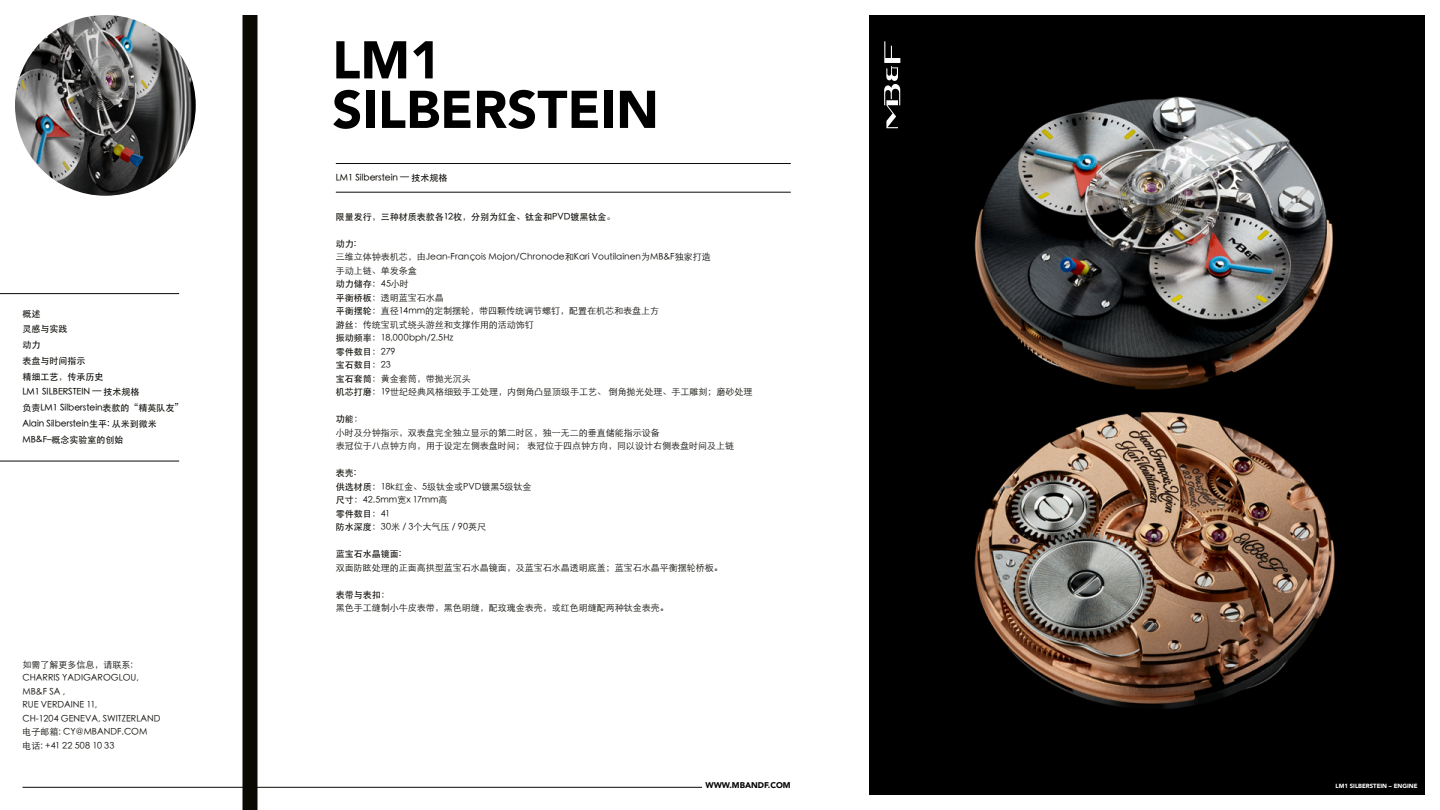
<style>
.page{position:relative;width:1440px;height:810px;background:#fff}
.page>*{position:absolute;margin:0;border:0;box-sizing:border-box;transform-origin:0 0}
.t1{font:900 52.5px/49.5px "Avenir LT Std";color:#000}
.t2{font:300 9px/13.5px "ST Heiti SC";color:#0b0904}
.t3{font:500 9px/15.8px "ST Heiti SC";color:#0b0904}
.t4{font:900 8.25px "Avenir LT Std";color:#000}
.t5{font:900 6px "Avenir LT Std";color:#fff}
.s1{font-weight:500}
</style>
<div class="page">
<hr style="left:22px;top:787px;width:680px;height:1px;background:#0b0904">
<hr style="left:336px;top:163px;width:455px;height:1px;background:#0b0904">
<img style="left:15px;top:15px;width:181px;height:181px;border-radius:90px">
<div style="left:242px;top:15px;width:15px;height:795px;background:#0b0904"></div>
<hr style="left:0;top:293px;width:179px;height:1px;background:#0b0904">
<hr style="left:0;top:461px;width:179px;height:1px;background:#0b0904">
<hr style="left:336px;top:192px;width:455px;height:1px;background:#0b0904">
<img style="left:869px;top:15px;width:556px;height:780px">
<svg style="left:884px;top:41px;width:16px;height:87px"></svg>
<p class="t3" style="left:22px;top:305px;width:163px">概述<br>灵感与实践<br>动力<br>表盘与时间指示<br>精细工艺，传承历史<br>LM1 SILBERSTEIN — 技术规格<br>负责LM1 Silberstein表款的“精英队友”<br>Alain Silberstein生平: 从米到微米<br>MB&amp;F–概念实验室的创始</p>
<p class="t2" style="left:22px;top:657px;width:140px">如需了解更多信息，请联系:<br>CHARRIS YADIGAROGLOU,<br>MB&amp;F SA ,<br>RUE VERDAINE 11,<br>CH-1204 GENEVA, SWITZERLAND电子邮箱: CY@MBANDF.COM<br>电话: +41 22 508 10 33</p>
<h1 class="t1" style="left:332px;top:35px;width:328px">LM1<br>SILBERSTEIN</h1>
<p class="t3" style="left:336px;top:170px;width:113px">LM1 Silberstein — 技术规格</p>
<p class="t3" style="left:336px;top:208px;width:281px">限量发行，三种材质表款各12枚，分别为红金、钛金和PVD镀黑钛金。</p>
<p class="t3" style="left:336px;top:235px;width:22px">动力:</p>
<p class="t2" style="left:336px;top:249px;width:418px">三维立体钟表机芯，由Jean-François Mojon/Chronode和Kari Voutilainen为MB&amp;F独家打造<br>手动上链、单发条盒<br><span class="s1">动力储存：</span>45小时<br><span class="s1">平衡桥板：</span>透明蓝宝石水晶<br><span class="s1">平衡摆轮：</span>直径14mm的定制摆轮，带四颗传统调节螺钉，配置在机芯和表盘上方<br><span class="s1">游丝：</span>传统宝玑式绕头游丝和支撑作用的活动饰钉<br><span class="s1">振动频率：</span>18,000bph/2.5Hz<br><span class="s1">零件数目：</span>279<br><span class="s1">宝石数目：</span>23<br><span class="s1">宝石套筒：</span>黄金套筒，带抛光沉头<br><span class="s1">机芯打磨：</span>19世纪经典风格细致手工处理，内倒角凸显顶级手工艺、 倒角抛光处理、手工雕刻；磨砂处理</p>
<p class="t3" style="left:336px;top:411px;width:28px">功能：</p>
<p class="t2" style="left:336px;top:425px;width:400px">小时及分钟指示，双表盘完全独立显示的第二时区，独一无二的垂直储能指示设备<br>表冠位于八点钟方向，用于设定左侧表盘时间； 表冠位于四点钟方向，同以设计右侧表盘时间及上链</p>
<p class="t2" style="left:336px;top:465px;width:197px"><span class="s1">表壳:<br>供选材质：</span>18k红金、5级钛金或PVD镀黑5级钛金<span class="s1">尺寸：</span>42.5mm宽x 17mm高<br><span class="s1">零件数目：</span>41<br><span class="s1">防水深度：</span>30米 / 3个大气压 / 90英尺</p>
<p class="t3" style="left:336px;top:546px;width:67px">蓝宝石水晶镜面:</p>
<p class="t2" style="left:336px;top:560px;width:388px">双面防眩处理的正面高拱型蓝宝石水晶镜面，及蓝宝石水晶透明底盖；蓝宝石水晶平衡摆轮桥板。</p>
<p class="t3" style="left:336px;top:586px;width:55px">表带与表扣：</p>
<p class="t2" style="left:336px;top:600px;width:334px">黑色手工缝制小牛皮表带，黑色明缝，配玫瑰金表壳，或红色明缝配两种钛金表壳。</p>
<p class="t4" style="left:705px;top:780px;width:87px">WWW.MBANDF.COM</p>
<p class="t5" style="left:1336px;top:782px;width:83px">LM1 SILBERSTEIN – ENGINE</p>
</div>
